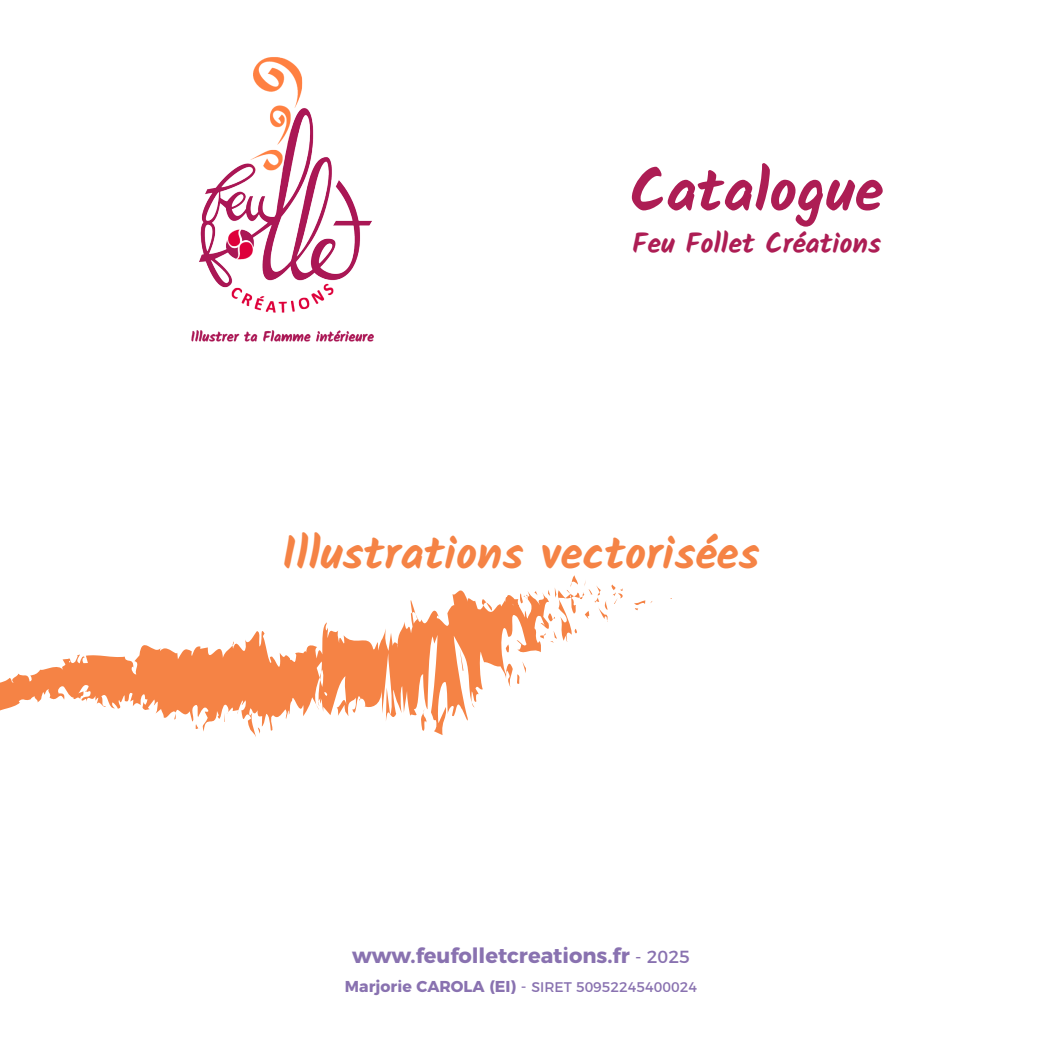
<style>
.page{position:relative;width:1042px;height:1042px;background:#fff}
.page>*{position:absolute;margin:0;border:0;box-sizing:border-box;transform-origin:0 0}
.t1{font:700 59.5px "Kalam";color:#ad1d54}
.t2{font:700 45.5px "Kalam";color:#f58345}
.t3{font:700 28px "Kalam";color:#ad1d54}
.t4{font:700 21px "Montserrat";color:#8972b0}
.t5{font:14px "Montserrat";color:#8972b0}
.s1{font-weight:400;font-size:17.5px}
.s2{font-weight:700;font-size:15.75px}
.s3{font-size:15.75px}
</style>
<div class="page">
<img style="left:199px;top:57px;width:173px;height:256px">
<img style="left:191px;top:330px;width:183px;height:12px">
<svg style="left:634px;top:600px;width:18px;height:10px"></svg>
<svg style="left:0;top:590px;width:541px;height:147px"></svg>
<svg style="left:316px;top:701px;width:3px;height:9px"></svg>
<svg style="left:174px;top:712px;width:3px;height:7px"></svg>
<svg style="left:472px;top:702px;width:3px;height:5px"></svg>
<svg style="left:520px;top:591px;width:7px;height:14px"></svg>
<svg style="left:534px;top:575px;width:89px;height:68px"></svg>
<svg style="left:506px;top:644px;width:4px;height:9px"></svg>
<svg style="left:515px;top:661px;width:11px;height:25px"></svg>
<svg style="left:460px;top:648px;width:3px;height:23px"></svg>
<svg style="left:420px;top:709px;width:7px;height:26px"></svg>
<svg style="left:258px;top:727px;width:2px;height:7px"></svg>
<svg style="left:224px;top:712px;width:4px;height:10px"></svg>
<svg style="left:196px;top:718px;width:3px;height:11px"></svg>
<p class="t1" style="left:630px;top:156px;width:255px">Catalogue</p>
<p class="t3" style="left:632px;top:227px;width:250px">Feu Follet Créations</p>
<p class="t2" style="left:282px;top:527px;width:479px">Illustrations vectorisées</p>
<p class="t4" style="left:352px;top:938px;width:339px">www.feufolletcreations.fr <span class="s1">- 2025</span></p>
<p class="t5" style="left:345px;top:976px;width:353px"><span class="s2">Marjorie CAROLA (EI)</span> <span class="s3">-</span> SIRET 50952245400024</p>
</div>
